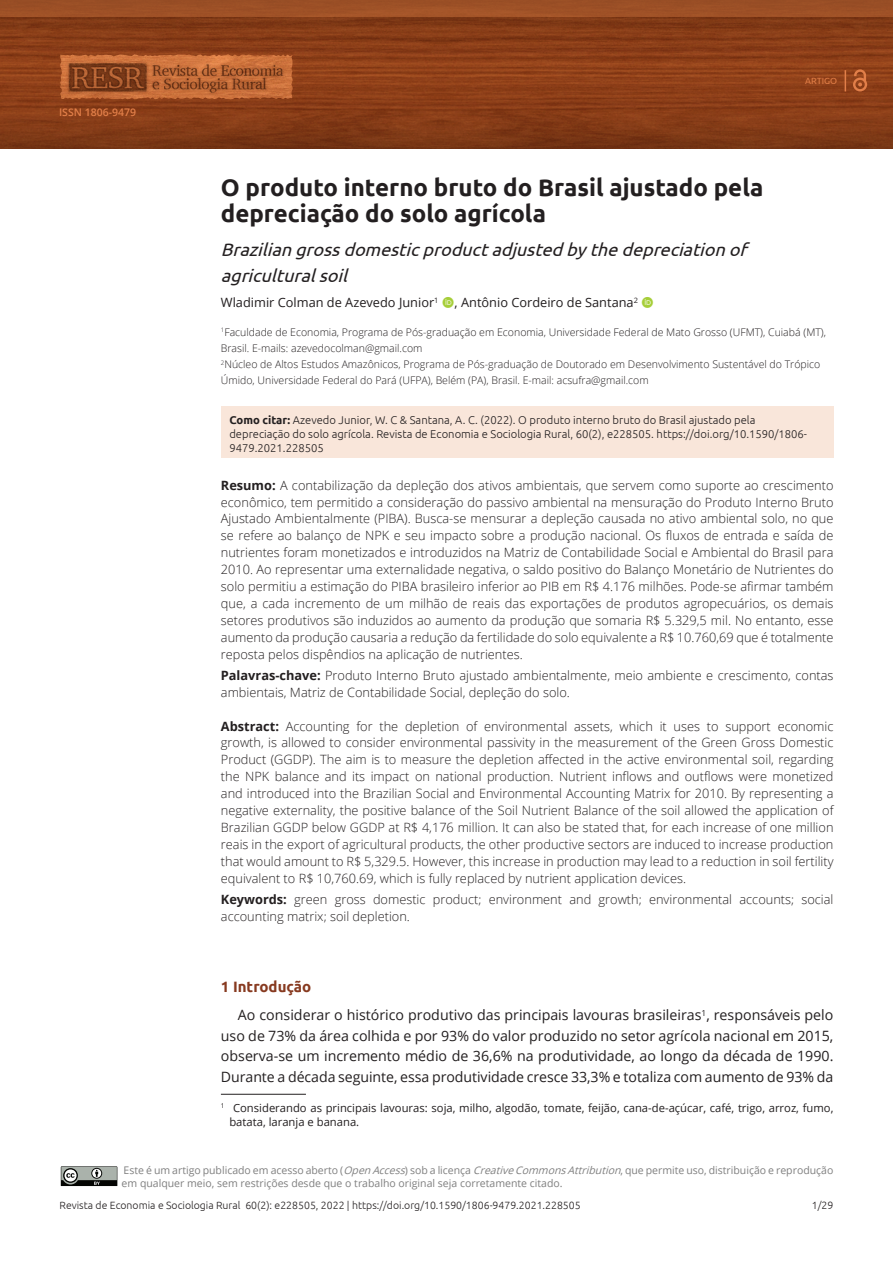
<style>
.page{position:relative;width:893px;height:1263px;background:#fff}
.page>*{position:absolute;margin:0;border:0;box-sizing:border-box;transform-origin:0 0}
.ArticleTitle{font:700 24px/26px "Ubuntu";color:#231f20}
.ArticleTitle-Trans1{font:italic 18px/26px "Ubuntu";color:#231f20}
.Heading1{font:700 15px "Ubuntu";color:#873a20}
.Paragraph{font:14.25px/20.4px "Open Sans";letter-spacing:-.005em;color:#231f20;text-align:justify}
.Abstract{font:300 12.75px/17px "Open Sans";color:#231f20;text-align:justify}
.Abstract-Trans1{font:300 12.75px/17px "Open Sans";color:#231f20;text-align:justify}
.Keywords{font:300 12.75px/17px "Open Sans";color:#231f20}
.Keywords-Trans1{font:300 12.75px/17px "Open Sans";color:#231f20}
.Authors{font:12.75px "Open Sans";color:#231f20}
.HowToCite{font:300 11.25px/14px "Ubuntu";color:#231f20}
.Footnote{font:11.25px/13.5px "Open Sans";color:#231f20}
.Affiliations{font:300 10.5px/16.2px "Open Sans";color:#231f20}
.LicenseParaAlt{font:10.5px/12.6px "Open Sans";color:#7f7f7f}
.t1{font:300 10.5px "Ubuntu";color:#231f20}
.t2{font:600 10.5px "Open Sans";color:#e27f49}
.t3{font:9px "Ubuntu";color:#e27f48}
.s1{font-weight:700}
.s2{font-style:italic}
</style>
<div class="page">
<svg style="left:61px;top:1166px;width:57px;height:21px"></svg>
<svg style="left:0;top:17px;width:893px;height:132px;background:#863b17"></svg>
<div style="left:0;top:0;width:893px;height:17px;background:#9d5026"></div>
<img style="left:58px;top:52px;width:238px;height:50px">
<svg style="left:853px;top:69px;width:14px;height:22px"></svg>
<svg style="left:845px;top:70px;width:1px;height:21px"></svg>
<div style="left:221px;top:406px;width:612px;height:52px;background:#f9e6da"></div>
<hr style="left:221px;top:1094px;width:85px;height:1px;background:#231f20">
<p class="t2" style="left:59px;top:105px;width:79px">ISSN 1806-9479</p>
<p class="t3" style="left:805px;top:75px;width:34px">Artigo</p>
<p class="ArticleTitle" style="left:221px;top:174px;width:544px">O produto interno bruto do Brasil ajustado pela depreciação do solo agrícola</p>
<p class="ArticleTitle-Trans1" style="left:221px;top:236px;width:533px">Brazilian grossdomesticproductadjusted by thedepreciation of agriculturalsoil</p>
<p class="Authors" style="left:221px;top:294px;width:219px">Wladimir Colman de Azevedo Junior<sup>1</sup></p>
<p class="Authors" style="left:455px;top:294px;width:185px">, Antônio Cordeiro de Santana<sup>2</sup></p>
<p class="Affiliations" style="left:221px;top:324px;width:607px"><sup>1</sup>Faculdade de Economia, Programa de Pós-graduação em Economia, Universidade Federal de Mato Grosso (UFMT), Cuiabá (MT),<br>Brasil. E-mails: azevedocolman@gmail.com</p>
<p class="Affiliations" style="left:221px;top:356px;width:601px"><sup>2</sup>Núcleo de Altos Estudos Amazônicos, Programa de Pós-graduação de Doutorado em Desenvolvimento Sustentável do Trópico<br>Úmido, Universidade Federal do Pará (UFPA), Belém (PA), Brasil. E-mail: acsufra@gmail.com</p>
<p class="HowToCite" style="left:229px;top:412px;width:579px"><span class="s1">Como citar:</span> Azevedo Junior, W. C &amp; Santana, A. C. (2022). O produto interno bruto do Brasil ajustado pela depreciação do solo agrícola. Revista de Economia e Sociologia Rural, 60(2), e228505. https://doi.org/10.1590/1806-<br>9479.2021.228505</p>
<p class="Abstract" style="left:221px;top:476px;width:614px"><span class="s1">Resumo:</span> A contabilização da depleção dos ativos ambientais, que servem como suporte ao crescimento econômico, tem permitido a consideração do passivo ambiental na mensuração do Produto Interno Bruto Ajustado Ambientalmente (PIBA). Busca-se mensurar a depleção causada no ativo ambiental solo, no que se refere ao balanço de NPK e seu impacto sobre a produção nacional. Os fluxos de entrada e saída de nutrientes foram monetizados e introduzidos na Matriz de Contabilidade Social e Ambiental do Brasil para 2010. Ao representar uma externalidade negativa, o saldo positivo do Balanço Monetário de Nutrientes do solo permitiu a estimação do PIBA brasileiro inferior ao PIB em R$ 4.176 milhões. Pode-se afirmar também que, a cada incremento de um milhão de reais das exportações de produtos agropecuários, os demais setores produtivos são induzidos ao aumento da produção que somaria R$ 5.329,5 mil. No entanto, esse aumento da produção causaria a redução da fertilidade do solo equivalente a R$ 10.760,69 que é totalmente reposta pelos dispêndios na aplicação de nutrientes.</p>
<p class="Keywords" style="left:221px;top:666px;width:614px"><span class="s1">Palavras-chave:</span> Produto Interno Bruto ajustado ambientalmente, meio ambiente e crescimento, contas ambientais, Matriz de Contabilidade Social, depleção do solo.</p>
<p class="Abstract-Trans1" style="left:221px;top:717px;width:614px"><span class="s1">Abstract:</span> Accounting for the depletion of environmental assets, which it uses to support economic growth, is allowed to consider environmental passivity in the measurement of the Green Gross Domestic Product (GGDP). The aim is to measure the depletion affected in the active environmental soil, regarding the NPK balance and its impact on national production. Nutrient inflows and outflows were monetized and introduced into the Brazilian Social and Environmental Accounting Matrix for 2010. By representing a negative externality, the positive balance of the Soil Nutrient Balance of the soil allowed the application of Brazilian GGDP below GGDP at R$ 4,176 million. It can also be stated that, for each increase of one million reais in the export of agricultural products, the other productive sectors are induced to increase production that would amount to R$ 5,329.5. However, this increase in production may lead to a reduction in soil fertility equivalent to R$ 10,760.69, which is fully replaced by nutrient application devices.</p>
<p class="Keywords-Trans1" style="left:221px;top:890px;width:614px"><span class="s1">Keywords:</span> green gross domestic product; environment and growth; environmental accounts; social accounting matrix; soil depletion.</p>
<p class="Heading1" style="left:221px;top:977px;width:92px">1 Introdução</p>
<p class="Paragraph" style="left:221px;top:1005px;width:614px;text-indent:17px">Ao considerar o histórico produtivo das principais lavouras brasileiras<sup>1</sup>, responsáveis pelo uso de 73% da área colhida e por 93% do valor produzido no setor agrícola nacional em 2015, observa-se um incremento médio de 36,6% na produtividade, ao longo da década de 1990.<br>Durante a década seguinte, essa produtividade cresce 33,3% e totaliza com aumento de 93% da</p>
<p class="Footnote" style="left:229px;top:1101px;width:606px;text-indent:-9px"><sup>1</sup> Considerando as principais lavouras: soja, milho, algodão, tomate, feijão, cana-de-açúcar, café, trigo, arroz, fumo, batata, laranja e banana.</p>
<p class="LicenseParaAlt" style="left:122px;top:1164px;width:713px">Este é um artigo publicado em acesso aberto (<span class="s2">OpenAccess</span>) sob a licença <span class="s2">CreativeCommonsAttribution</span>, que permite uso, distribuição e reprodução em qualquer meio, sem restrições desde que o trabalho original seja corretamente citado.</p>
<p class="t1" style="left:60px;top:1198px;width:523px">Revista de Economia e Sociologia Rural 60(2): e228505, 2022 | https://doi.org/10.1590/1806-9479.2021.228505</p>
<p class="t1" style="left:812px;top:1198px;width:23px">1/29</p>
</div>
